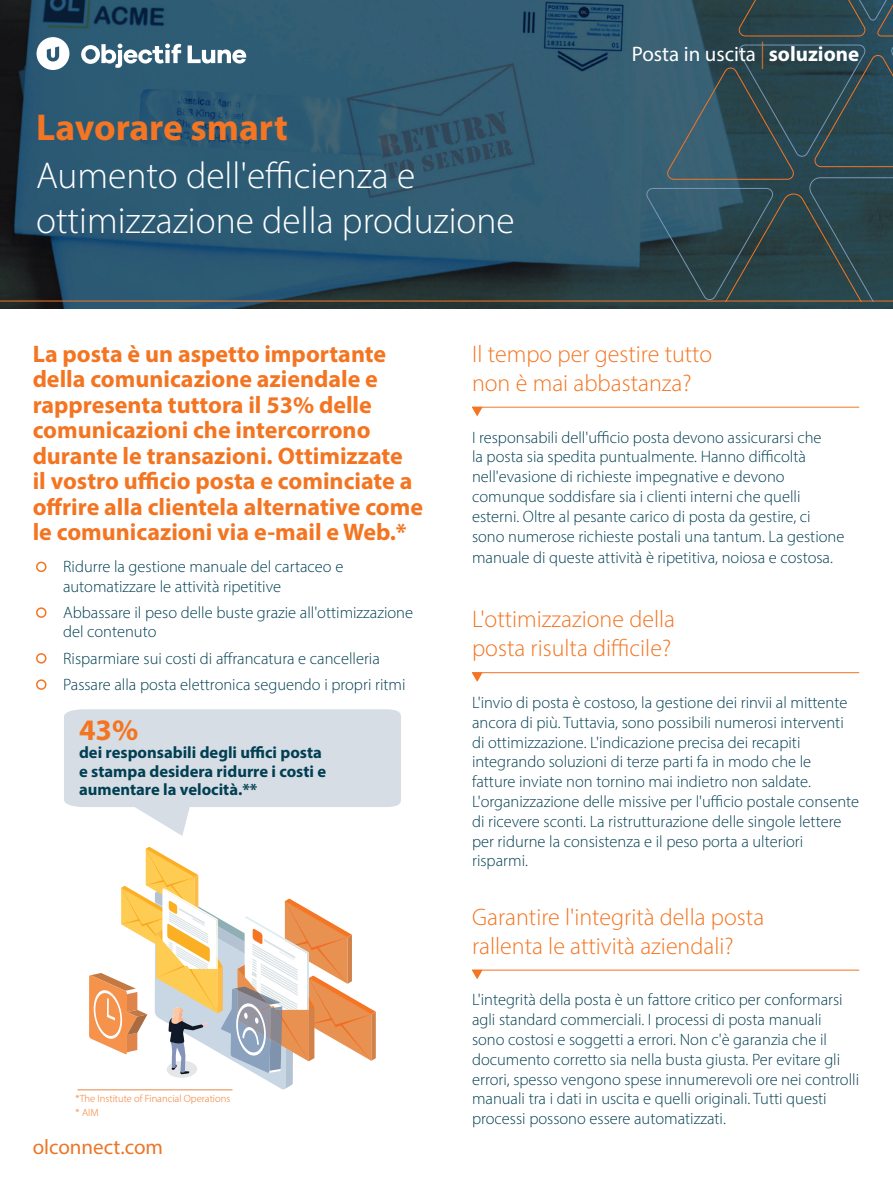
<style>
.page{position:relative;width:893px;height:1188px;background:#fff}
.page>*{position:absolute;margin:0;border:0;box-sizing:border-box;transform-origin:0 0}
.t1{font:300 37.5px/45px "Myriad Pro";color:#fff}
.t2{font:700 37.5px "Myriad Pro";color:#f47523}
.t3{font:700 29.85px "Myriad Pro";color:#f47521}
.t4{font:700 24px/25.5px "Myriad Pro";color:#f47521}
.t5{font:300 24px/28.8px "Myriad Pro";color:#f47521}
.t6{font:21px "Myriad Pro";color:#fff}
.t7{font:21px "Myriad Pro";color:#ec7526}
.t8{font:300 16.5px/19.8px "Myriad Pro";color:#013f52}
.t9{font:700 16.5px/18.3px "Myriad Pro";color:#013f52}
.t10{font:300 10.5px/14.1px "Myriad Pro";color:#f47521}
.s1{font-weight:300;font-size:40.5px;color:#f47523}
.s2{font-weight:700}
</style>
<div class="page">
<img style="left:0;top:0;width:893px;height:309px">
<svg style="left:64px;top:709px;width:337px;height:127px;fill:#d6dde5"></svg>
<hr style="left:0;top:301px;width:893px;height:1px;background:#f47523">
<div style="left:36px;top:562px;width:11px;height:10px;border:2px solid #f47523;border-radius:50%"></div>
<div style="left:36px;top:607px;width:11px;height:11px;border:2px solid #f47523;border-radius:50%"></div>
<div style="left:36px;top:653px;width:11px;height:11px;border:2px solid #f47523;border-radius:50%"></div>
<div style="left:36px;top:679px;width:11px;height:11px;border:2px solid #f47523;border-radius:50%"></div>
<hr style="left:472px;top:407px;width:387px;height:1px;background:#f47523">
<svg style="left:472px;top:408px;width:10px;height:8px"></svg>
<hr style="left:472px;top:672px;width:387px;height:1px;background:#f47523">
<svg style="left:472px;top:672px;width:10px;height:10px"></svg>
<hr style="left:472px;top:970px;width:387px;height:1px;background:#f47523">
<svg style="left:472px;top:970px;width:10px;height:9px"></svg>
<svg style="left:644px;top:0;width:249px;height:301px;background:#2f4a52"></svg>
<svg style="left:666px;top:0;width:227px;height:240px;background:#304d56"></svg>
<hr style="left:77px;top:1089px;width:155px;height:1px;background:#e48749">
<svg style="left:89px;top:847px;width:287px;height:242px"></svg>
<svg style="left:81px;top:44px;width:100px;height:24px"></svg>
<svg style="left:188px;top:45px;width:58px;height:19px"></svg>
<svg style="left:37px;top:37px;width:32px;height:33px"></svg>
<h1 class="t2" style="left:36px;top:103px;width:253px">Lavorare smart</h1>
<h1 class="t1" style="left:36px;top:152px;width:480px">Aumento dell'efficienza e ottimizzazione della produzione</h1>
<p class="t6" style="left:632px;top:41px;width:229px">Posta in uscita <span class="s1">I</span> <span class="s2">soluzione</span></p>
<p class="t4" style="left:33px;top:340px;width:392px">La posta è un aspetto importante della comunicazione aziendale e rappresenta tuttora il 53% delle comunicazioni che intercorrono durante le transazioni. Ottimizzate<br>il vostro ufficio posta e cominciate a offrire alla clientela alternative come le comunicazioni via e-mail e Web.*</p>
<p class="t8" style="left:63px;top:557px;width:282px">Ridurre la gestione manuale del cartaceo e automatizzare le attività ripetitive</p>
<p class="t8" style="left:63px;top:602px;width:352px">Abbassare il peso delle buste grazie all'ottimizzazione del contenuto</p>
<p class="t8" style="left:63px;top:645px;width:344px;line-height:26.2px">Risparmiare sui costi di affrancatura e cancelleria<br>Passare alla posta elettronica seguendo i propri ritmi</p>
<h2 class="t3" style="left:79px;top:711px;width:61px">43%</h2>
<p class="t9" style="left:79px;top:743px;width:249px">dei responsabili degli uffici posta e stampa desidera ridurre i costi e aumentare la velocità.**</p>
<p class="t10" style="left:76px;top:1091px;width:156px">*The Institute of Financial Operations * AIM</p>
<p class="t7" style="left:33px;top:1134px;width:132px">olconnect.com</p>
<h3 class="t5" style="left:472px;top:339px;width:242px">Il tempo per gestire tutto non è mai abbastanza?</h3>
<p class="t8" style="left:472px;top:427px;width:374px">I responsabili dell'ufficio posta devono assicurarsi che<br>la posta sia spedita puntualmente. Hanno difficoltà nell'evasione di richieste impegnative e devono comunque soddisfare sia i clienti interni che quelli esterni. Oltre al pesante carico di posta da gestire, ci sono numerose richieste postali una tantum. La gestione</p>
<p class="t8" style="left:472px;top:548px;width:362px">manuale di queste attività è ripetitiva, noiosa e costosa.</p>
<h3 class="t5" style="left:472px;top:605px;width:205px">L'ottimizzazione della posta risulta difficile?</h3>
<p class="t8" style="left:472px;top:692px;width:389px">L'invio di posta è costoso, la gestione dei rinvii al mittente ancora di più. Tuttavia, sono possibili numerosi interventi di ottimizzazione. L'indicazione precisa dei recapiti integrando soluzioni di terze parti fa in modo che le<br>fatture inviate non tornino mai indietro non saldate.<br>L'organizzazione delle missive per l'ufficio postale consente di ricevere sconti. La ristrutturazione delle singole lettere per ridurne la consistenza e il peso porta a ulteriori risparmi.</p>
<h3 class="t5" style="left:472px;top:902px;width:294px">Garantire l'integrità della posta rallenta le attività aziendali?</h3>
<p class="t8" style="left:472px;top:990px;width:389px">L'integrità della posta è un fattore critico per conformarsi agli standard commerciali. I processi di posta manuali<br>sono costosi e soggetti a errori. Non c'è garanzia che il documento corretto sia nella busta giusta. Per evitare gli errori, spesso vengono spese innumerevoli ore nei controlli manuali tra i dati in uscita e quelli originali. Tutti questi processi possono essere automatizzati.</p>
</div>
